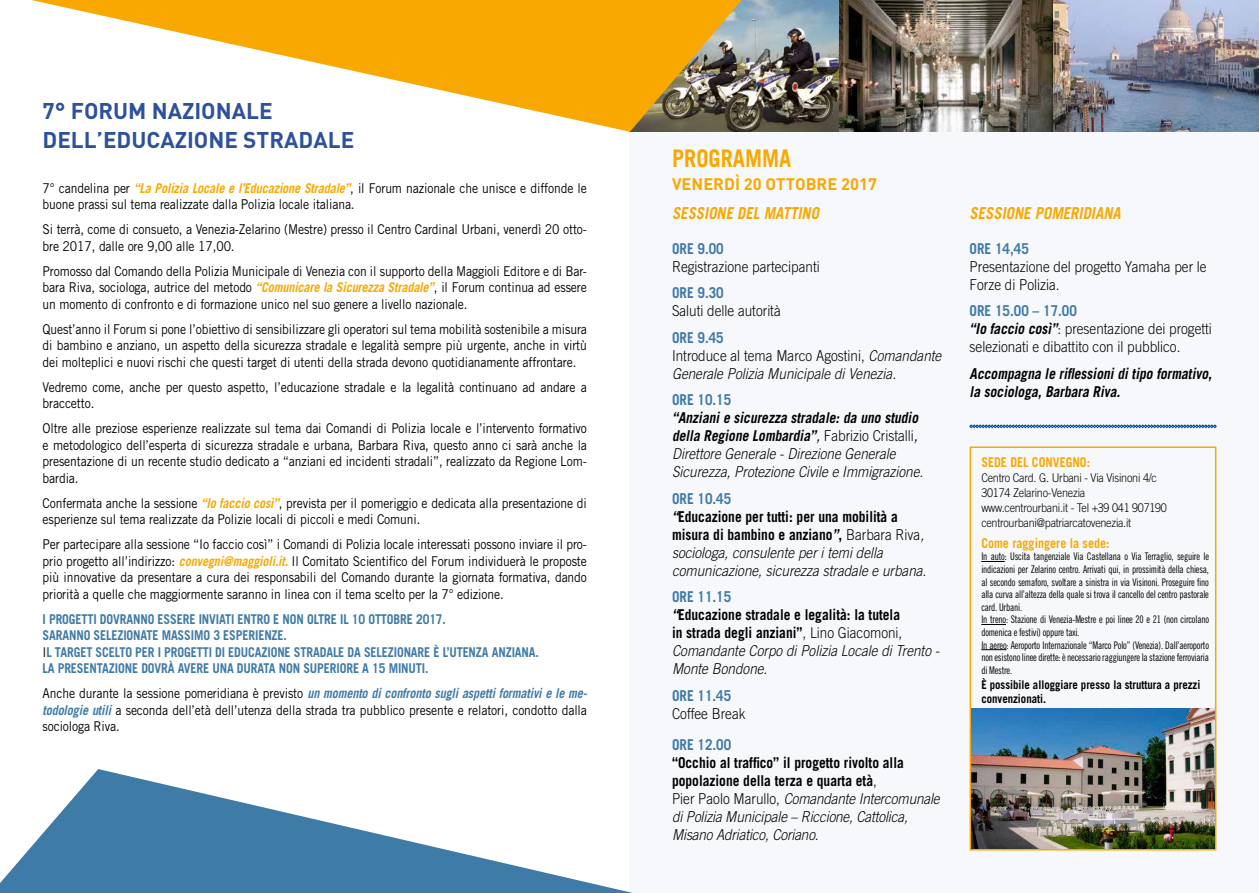
<style>
.page{position:relative;width:1259px;height:893px;background:#fff}
.page>*{position:absolute;margin:0;border:0;box-sizing:border-box;transform-origin:0 0}
.t1{font:700 24.3px "Trade Gothic LT Std";color:#f8a800;scale:.9 1}
.t2{font:700 22.5px/28.7px "DIN";color:#2e519b}
.t3{font:italic 700 16.5px "Trade Gothic LT Std";color:#f8a800;scale:.9 1}
.t4{font:700 16.5px "DIN";color:#f8a800}
.t5{font:italic 300 15px/18px "Trade Gothic LT Std";color:#000;scale:.9 1}
.t6{font:300 15px/18px "Trade Gothic LT Std";color:#000;scale:.9 1}
.t7{font:700 15px/18px "Trade Gothic LT Std";color:#000;scale:.9 1}
.t8{font:italic 700 15px/18px "Trade Gothic LT Std";color:#000;scale:.9 1}
.t9{font:700 15px "Trade Gothic LT Std";color:#3f7ba7;scale:.9 1}
.t10{font:13.5px/16.5px "Trade Gothic LT Std";letter-spacing:-.01em;color:#000;text-align:justify;scale:.9 1}
.t11{font:700 13.5px/16.5px "Trade Gothic LT Std";letter-spacing:-.01em;color:#3f7ba7;scale:.9 1}
.t12{font:700 13.5px "Trade Gothic LT Std";color:#f8a800;scale:.9 1}
.t13{font:300 12px/15px "Trade Gothic LT Std";letter-spacing:-.02em;color:#000;scale:.9 1}
.t14{font:700 12px/14.4px "Trade Gothic LT Std";color:#000;scale:.9 1}
.t15{font:10.5px/12.6px "Trade Gothic LT Std Cn 18";letter-spacing:-.02em;color:#000;scale:.9 1}
.s1{font-weight:700;font-style:italic;color:#f8a800}
.s2{font-weight:400;color:#000}
.s3{font-weight:700;font-style:italic;color:#3f7ba7}
.s4{font-weight:700;font-style:normal;color:#3f7ba7}
.s5{font-style:normal}
.s6{font-weight:700}
.s7{font-weight:400}
.s8{font-weight:700;font-style:normal}
.s9{color:#3f7ba7}
.s10{font-style:italic}
.s11{font-weight:300}
.s12{font-weight:300;font-style:italic}
.s13{font-weight:700;color:#3f7ba7}
.s14{font-weight:700;font-style:italic}
</style>
<div class="page">
<div style="left:630px;top:0;width:629px;height:893px;background:#f7f8fb"></div>
<img style="left:742px;top:0;width:97px;height:132px">
<img style="left:839px;top:0;width:420px;height:132px">
<svg style="left:31px;top:0;width:711px;height:132px"></svg>
<svg style="left:0;top:769px;width:633px;height:124px;fill:#3f7ba7"></svg>
<svg style="left:981px;top:561px;width:23px;height:1px"></svg>
<svg style="left:981px;top:624px;width:25px;height:1px"></svg>
<svg style="left:981px;top:649px;width:25px;height:1px"></svg>
<img style="left:972px;top:708px;width:241px;height:139px">
<div style="left:969px;top:446px;width:247px;height:404px;border:2px solid #f8a800"></div>
<svg style="left:969px;top:425px;width:247px;height:3px"></svg>
<h2 class="t2" style="left:43px;top:96px;width:313px">7° FORUM NAZIONALE<br>DELL’EDUCAZIONE STRADALE</h2>
<p class="t10" style="left:43px;top:180px;width:606px">7° candelina per <span class="s1">“La Polizia Locale e l’Educazione Stradale”</span>, il Forum nazionale che unisce e diffonde le buone prassi sul tema realizzate dalla Polizia locale italiana.</p>
<p class="t10" style="left:43px;top:221px;width:606px">Si terrà, come di consueto, a Venezia-Zelarino (Mestre) presso il Centro Cardinal Urbani, venerdì 20 otto&shy;bre 2017, dalle ore 9,00 alle 17,00.</p>
<p class="t10" style="left:43px;top:263px;width:606px">Promosso dal Comando della Polizia Municipale di Venezia con il supporto della Maggioli Editore e di Bar&shy;bara Riva, sociologa, autrice del metodo <span class="s1">“Comunicare la Sicurezza Stradale”</span>, il Forum continua ad essere un momento di confronto e di formazione unico nel suo genere a livello nazionale.</p>
<p class="t10" style="left:43px;top:321px;width:606px">Quest’anno il Forum si pone l’obiettivo di sensibilizzare gli operatori sul tema mobilità sostenibile a misura di bambino e anziano, un aspetto della sicurezza stradale e legalità sempre più urgente, anche in virtù dei molteplici e nuovi rischi che questi target di utenti della strada devono quotidianamente affrontare.</p>
<p class="t10" style="left:43px;top:379px;width:606px">Vedremo come, anche per questo aspetto, l’educazione stradale e la legalità continuano ad andare a braccetto.</p>
<p class="t10" style="left:43px;top:420px;width:606px">Oltre alle preziose esperienze realizzate sul tema dai Comandi di Polizia locale e l’intervento formativo e metodologico dell’esperta di sicurezza stradale e urbana, Barbara Riva, questo anno ci sarà anche la presentazione di un recente studio dedicato a “anziani ed incidenti stradali”, realizzato da Regione Lom&shy;bardia.</p>
<p class="t10" style="left:43px;top:495px;width:606px">Confermata anche la sessione <span class="s1">“Io faccio così”</span>, prevista per il pomeriggio e dedicata alla presentazione di esperienze sul tema realizzate da Polizie locali di piccoli e medi Comuni.</p>
<p class="t10" style="left:43px;top:536px;width:606px">Per partecipare alla sessione “Io faccio così” i Comandi di Polizia locale interessati possono inviare il pro&shy;prio progetto all’indirizzo: <span class="s1">convegni@maggioli.it.</span> Il Comitato Scientifico del Forum individuerà le proposte più innovative da presentare a cura dei responsabili del Comando durante la giornata formativa, dando priorità a quelle che maggiormente saranno in linea con il tema scelto per la 7° edizione.</p>
<p class="t11" style="left:43px;top:611px;width:553px">I PROGETTI DOVRANNO ESSERE INVIATI ENTRO E NON OLTRE IL 10 OTTOBRE 2017.<br>SARANNO SELEZIONATE MASSIMO 3 ESPERIENZE.<br><span class="s2">I</span>L TARGET SCELTO PER I PROGETTI DI EDUCAZIONE STRADALE DA SELEZIONARE È L’UTENZA ANZIANA.<br>LA PRESENTAZIONE DOVRÀ AVERE UNA DURATA NON SUPERIORE A 15 MINUTI.</p>
<p class="t10" style="left:43px;top:685px;width:607px">Anche durante la sessione pomeridiana è previsto <span class="s3">un momento di confronto sugli aspetti formativi e le me&shy;todologie utili</span> a seconda dell’età dell’utenza della strada tra pubblico presente e relatori, condotto dalla sociologa Riva.</p>
<h1 class="t1" style="left:672px;top:143px;width:134px">PROGRAMMA</h1>
<p class="t4" style="left:672px;top:173px;width:206px">VENERDÌ 20 OTTOBRE 2017</p>
<p class="t3" style="left:672px;top:203px;width:169px">SESSIONE DEL MATTINO</p>
<p class="t9" style="left:672px;top:239px;width:59px">ORE 9.00</p>
<p class="t6" style="left:672px;top:257px;width:166px">Registrazione partecipanti</p>
<p class="t9" style="left:672px;top:284px;width:59px">ORE 9.30</p>
<p class="t6" style="left:672px;top:302px;width:122px">Saluti delle autorità</p>
<p class="t5" style="left:672px;top:329px;width:301px"><span class="s4">ORE 9.45<br></span><span class="s5">Introduce al tema Marco Agostini,</span> Comandante<br>Generale Polizia Municipale di Venezia.</p>
<p class="t9" style="left:672px;top:391px;width:67px">ORE 10.15</p>
<p class="t5" style="left:672px;top:409px;width:281px"><span class="s6">“Anzianie sicurezza stradale:da uno studio della Regione Lombardia”</span><span class="s7">,</span> <span class="s5">F a b r i z i o C r i s ta l l i</span> <span class="s7">, </span>Direttore Generale - Direzione Generale Sicurezza, Protezione Civile e Immigrazione.</p>
<p class="t5" style="left:672px;top:490px;width:284px"><span class="s4">ORE 10.45<br></span><span class="s6">“</span><span class="s8">Educazione per tutti: per una mobilità a misura di bambino e anziano</span><span class="s6">”</span><span class="s8">,</span> <span class="s5">Barbara Riva</span>, sociologa, consulente per i temi della comunicazione, sicurezza stradale e urbana.</p>
<p class="t7" style="left:672px;top:588px;width:298px"><span class="s9">ORE 11.15<br></span><span class="s10">“</span>Educazione stradale e legalità: la tutela<br>in strada degli anziani”<span class="s11">, Lino Giacomoni,<br></span><span class="s12">Comandante Corpo di Polizia Locale di Trento -<br>Monte Bondone.</span></p>
<p class="t9" style="left:672px;top:686px;width:67px">ORE 11.45</p>
<p class="t6" style="left:672px;top:704px;width:83px">Coffee Break</p>
<p class="t9" style="left:672px;top:735px;width:67px">ORE 12.00</p>
<p class="t5" style="left:672px;top:754px;width:299px"><span class="s8">“Occhio al traffico” il progetto rivolto alla popolazione della terza e quarta età</span><span class="s5">,<br>Pier Paolo Marullo,</span> Comandante Intercomunale di Polizia Municipale – Riccione, Cattolica, Misano Adriatico, Coriano.</p>
<p class="t3" style="left:969px;top:203px;width:173px">SESSIONE POMERIDIANA</p>
<p class="t9" style="left:969px;top:239px;width:67px">ORE 14,45</p>
<p class="t6" style="left:969px;top:257px;width:265px">Presentazione del progetto Yamaha per le<br>Forze di Polizia.</p>
<p class="t6" style="left:969px;top:302px;width:271px"><span class="s13">ORE 15.00 – 17.00<br></span><span class="s14">“Io faccio così”</span>: presentazione dei progetti selezionati e dibattito con il pubblico.</p>
<p class="t8" style="left:969px;top:364px;width:274px">Accompagna le riflessioniditipo formativo, la sociologa,Barbara Riva.</p>
<p class="t12" style="left:981px;top:454px;width:122px">SEDE DEL CONVEGNO:</p>
<p class="t13" style="left:981px;top:470px;width:208px">Centro Card. G. Urbani - Via Visinoni 4/c 30174 Zelarino-Venezia www.centrourbani.it - Tel +39 041 907190 centrourbani@patriarcatovenezia.it</p>
<p class="t12" style="left:981px;top:535px;width:144px">Come raggingere la sede:</p>
<p class="t15" style="left:981px;top:550px;width:254px">In auto: Uscita tangenziale Via Castellana o Via Terraglio, seguire le indicazioni per Zelarino centro. Arrivati qui, in prossimità della chiesa, al secondo semaforo, svoltare a sinistra in via Visinoni. Proseguire fino alla curva all’altezza della quale si trova il cancello del centro pastorale card. Urbani.<br>In treno: Stazione di Venezia-Mestre e poi linee 20 e 21 (non circolano domenica e festivi) oppure taxi.<br>In aereo: Aeroporto Internazionale “Marco Polo” (Venezia). Dall’aeroporto non esistono linee dirette: è necessario raggiungere la stazione ferroviaria di Mestre.</p>
<p class="t14" style="left:981px;top:677px;width:245px">È possibile alloggiare presso la struttura a prezzi convenzionati.</p>
</div>
